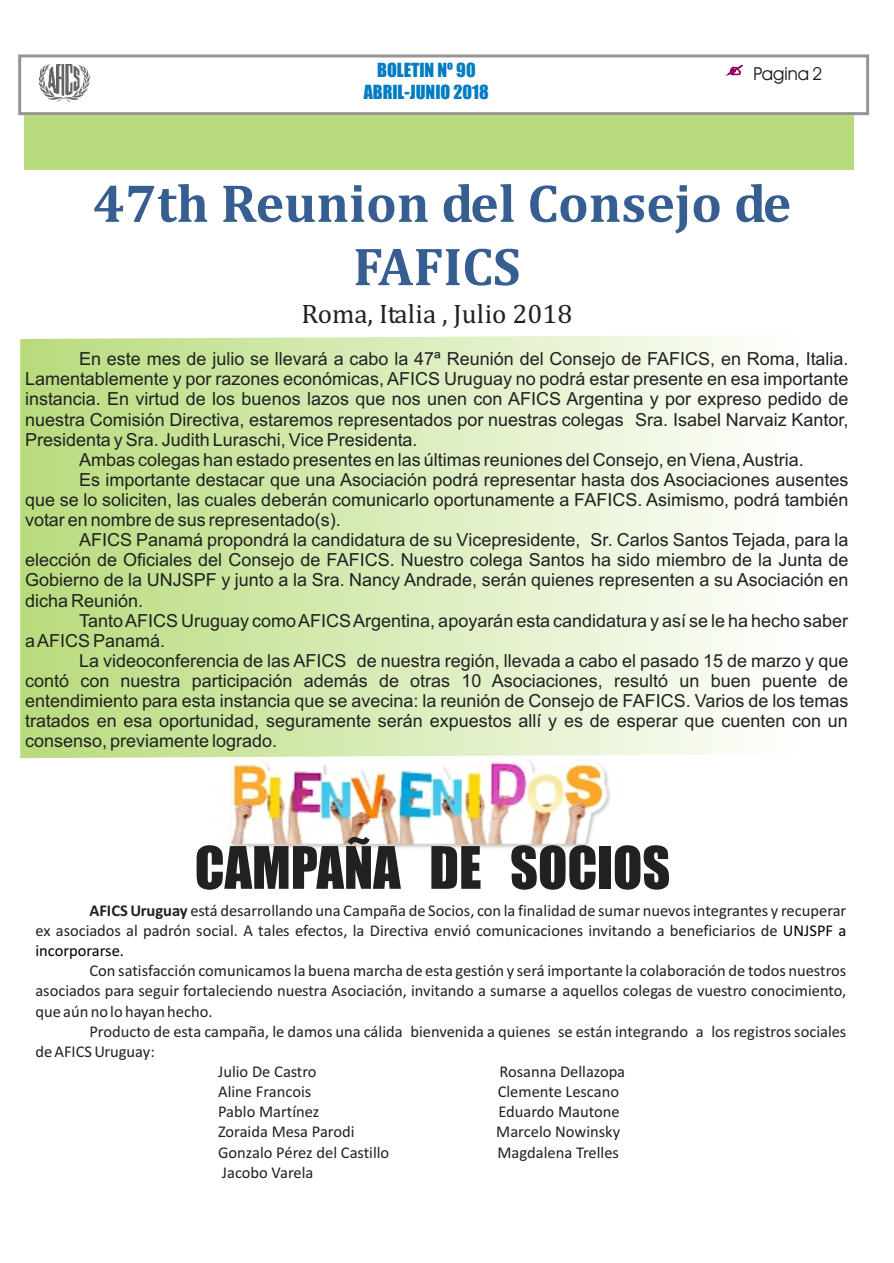
<style>
.page{position:relative;width:894px;height:1263px;background:#fff}
.page>*{position:absolute;margin:0;border:0;box-sizing:border-box;transform-origin:0 0}
.t1{font:700 54px/63.3px "Cambria";color:#365e91;text-align:center}
.t2{font:54px "Impact";color:#212121}
.t3{font:27px "Cambria";color:#212121}
.t4{font:18px "Arial";color:#212121}
.t5{font:18px "Impact";color:#007dc2}
.t6{font:18px "Avant Garde Bk BT";color:#1f1a17}
.t7{font:16.5px/20.1px "Calibri";color:#212121;text-align:right}
.t8{font:16.5px "Calibri";color:#000}
.s1{font-weight:700}
.s2{color:#000}
</style>
<div class="page">
<div style="left:18px;top:54px;width:851px;height:61px;border:3px solid #969494"></div>
<svg style="left:726px;top:65px;width:17px;height:11px"></svg>
<img style="left:231px;top:760px;width:379px;height:88px">
<svg style="left:20px;top:335px;width:723px;height:423px;background:#d8ebb8"></svg>
<div style="left:24px;top:116px;width:829px;height:54px;background:#b8db7d"></div>
<img style="left:40px;top:64px;width:49px;height:38px">
<p class="t5" style="left:377px;top:63px;width:100px">BOLETIN Nº 90</p>
<p class="t6" style="left:754px;top:66px;width:70px">Pagina 2</p>
<p class="t5" style="left:364px;top:85px;width:127px">ABRIL-JUNIO 2018</p>
<h1 class="t1" style="left:93px;top:175px;width:700px">47th Reunion del Consejo de<br>FAFICS</h1>
<h2 class="t3" style="left:301px;top:302px;width:272px">Roma, Italia , Julio 2018</h2>
<p class="t4" style="left:79px;top:352px;width:771px">En este mes de julio se llevará a cabo la 47ª Reunión del Consejo de FAFICS, en Roma, Italia.</p>
<p class="t4" style="left:25px;top:372px;width:825px">Lamentablemente y por razones económicas, AFICS Uruguay no podrá estar presente en esa importante</p>
<p class="t4" style="left:25px;top:392px;width:825px">instancia. En virtud de los buenos lazos que nos unen con AFICS Argentina y por expreso pedido de</p>
<p class="t4" style="left:25px;top:412px;width:825px">nuestra Comisión Directiva, estaremos representados por nuestras colegas Sra. Isabel Narvaiz Kantor,</p>
<p class="t4" style="left:25px;top:433px;width:394px">Presidenta y Sra. Judith Luraschi, Vice Presidenta.</p>
<p class="t4" style="left:79px;top:453px;width:726px">Ambas colegas han estado presentes en las últimas reuniones del Consejo, en Viena, Austria.</p>
<p class="t4" style="left:79px;top:473px;width:771px">Es importante destacar que una Asociación podrá representar hasta dos Asociaciones ausentes</p>
<p class="t4" style="left:25px;top:493px;width:825px">que se lo soliciten, las cuales deberán comunicarlo oportunamente a FAFICS. Asimismo, podrá también</p>
<p class="t4" style="left:25px;top:513px;width:317px">votar en nombre de sus representado(s).</p>
<p class="t4" style="left:79px;top:533px;width:771px">AFICS Panamá propondrá la candidatura de su Vicepresidente, Sr. Carlos Santos Tejada, para la</p>
<p class="t4" style="left:25px;top:553px;width:825px">elección de Oficiales del Consejo de FAFICS. Nuestro colega Santos ha sido miembro de la Junta de</p>
<p class="t4" style="left:25px;top:573px;width:825px">Gobierno de la UNJSPF y junto a la Sra. Nancy Andrade, serán quienes representen a su Asociación en</p>
<p class="t4" style="left:25px;top:593px;width:119px">dicha Reunión.</p>
<p class="t4" style="left:79px;top:614px;width:771px">Tanto AFICS Uruguay como AFICS Argentina, apoyarán esta candidatura y así se le ha hecho saber</p>
<p class="t4" style="left:25px;top:634px;width:142px">a AFICS Panamá.</p>
<p class="t4" style="left:79px;top:654px;width:771px">La videoconferencia de las AFICS de nuestra región, llevada a cabo el pasado 15 de marzo y que</p>
<p class="t4" style="left:25px;top:674px;width:825px">contó con nuestra participación además de otras 10 Asociaciones, resultó un buen puente de</p>
<p class="t4" style="left:25px;top:694px;width:825px">entendimiento para esta instancia que se avecina: la reunión de Consejo de FAFICS. Varios de los temas</p>
<p class="t4" style="left:25px;top:714px;width:824px">tratados en esa oportunidad, seguramente serán expuestos allí y es de esperar que cuenten con un</p>
<p class="t4" style="left:25px;top:734px;width:253px">consenso, previamente logrado.</p>
<h1 class="t2" style="left:195px;top:846px;width:477px">CAMPAÑA DE SOCIOS</h1>
<p class="t7" style="left:35px;top:902px;width:812px"><span class="s1">AFICS Uruguay</span> está desarrollando una Campaña de Socios, con la finalidad de sumar nuevos integrantes y recuperar<br>ex asociados al padrón social. A tales efectos, la Directiva envió comunicaciones invitando a beneficiarios de <span class="s2">UNJSPF a</span></p>
<p class="t7" style="left:35px;top:962px;width:812px;text-align:justify;text-indent:54px">Con satisfacción comunicamos la buena marcha de esta gestión y será importante la colaboración de todos nuestros asociados para seguir fortaleciendo nuestra Asociación, invitando a sumarse a aquellos colegas de vuestro conocimiento, que aún no lo hayan hecho.</p>
<p class="t7" style="left:89px;top:1023px;width:758px">Producto de esta campaña, le damos una cálida bienvenida a quienes se están integrando a los registros sociales</p>
<p class="t7" style="left:35px;top:1043px;width:121px">de AFICS Uruguay:</p>
<p class="t7" style="left:218px;top:1063px;width:100px">Julio De Castro</p>
<p class="t7" style="left:499px;top:1063px;width:127px">Rosanna Dellazopa</p>
<p class="t7" style="left:218px;top:1083px;width:95px">Aline Francois</p>
<p class="t7" style="left:498px;top:1083px;width:123px">Clemente Lescano</p>
<p class="t7" style="left:218px;top:1103px;width:103px">Pablo Martínez</p>
<p class="t7" style="left:498px;top:1103px;width:123px">Eduardo Mautone</p>
<p class="t7" style="left:218px;top:1123px;width:138px">Zoraida Mesa Parodi</p>
<p class="t7" style="left:496px;top:1123px;width:125px">Marcelo Nowinsky</p>
<p class="t7" style="left:218px;top:1143px;width:173px">Gonzalo Pérez del Castillo</p>
<p class="t7" style="left:497px;top:1143px;width:123px">Magdalena Trelles</p>
<p class="t7" style="left:222px;top:1164px;width:93px">Jacobo Varela</p>
<p class="t8" style="left:35px;top:944px;width:90px">incorporarse.</p>
</div>
